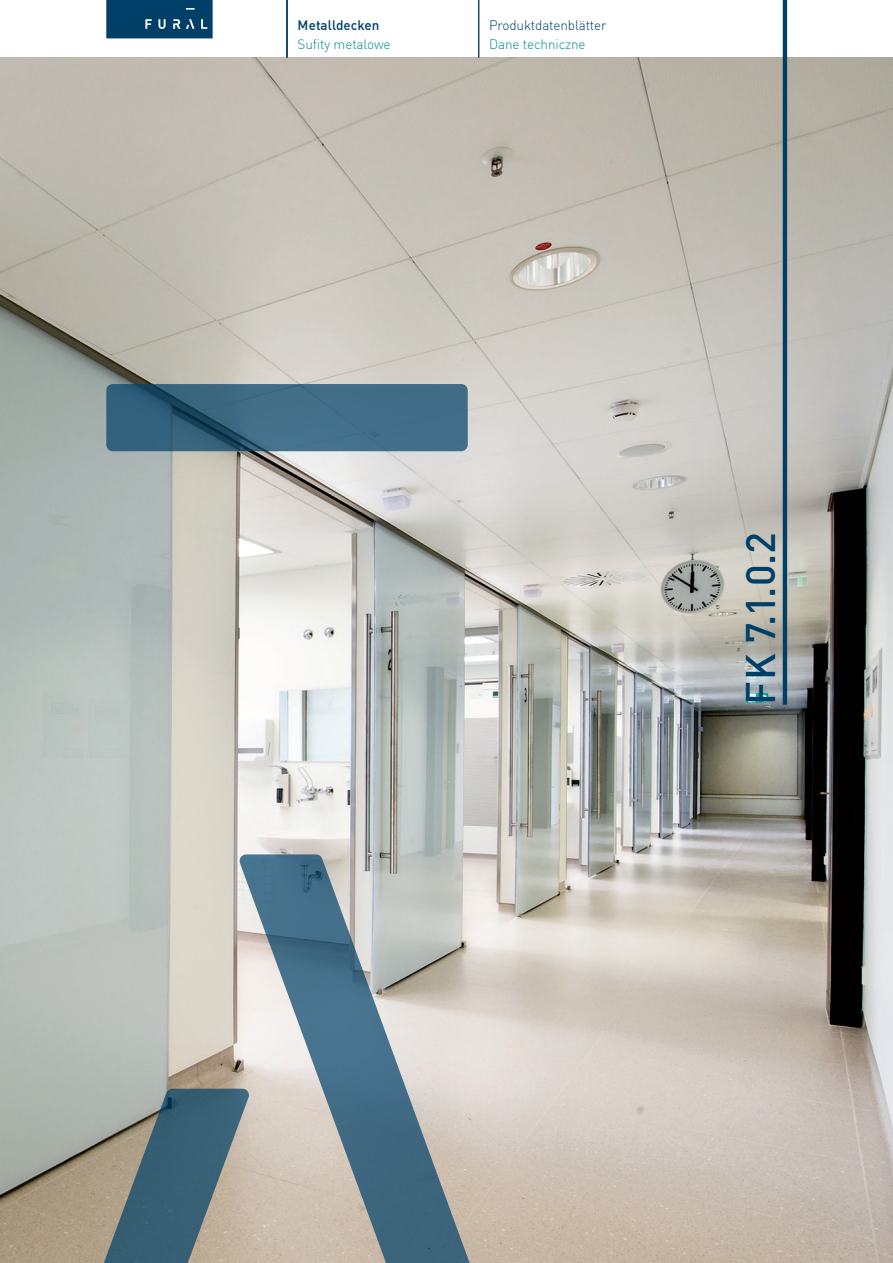
<style>
.page{position:relative;width:893px;height:1263px;background:#fff}
.page>*{position:absolute;margin:0;border:0;box-sizing:border-box;transform-origin:0 0}
.t1{font:500 40.5px "DIN Pro";color:#004068}
.t2{font:300 13.5px "DIN Pro";letter-spacing:-.01em;color:#008e90}
.t3{font:300 13.5px "DIN Pro";letter-spacing:-.01em;color:#004068}
.t4{font:500 13.5px "DIN Pro";letter-spacing:.005em;color:#004068}
</style>
<div class="page">
<svg style="left:106px;top:0;width:107px;height:38px;background:#0c496f"></svg>
<img style="left:0;top:58px;width:893px;height:1205px">
<hr style="left:783px;top:0;width:4px;height:705px;background:#004068">
<svg style="left:99px;top:1089px;width:139px;height:174px;background:#687b80"></svg>
<svg style="left:238px;top:854px;width:236px;height:409px;background:#9fa9ad"></svg>
<svg style="left:106px;top:384px;width:362px;height:67px;background:#3b6781"></svg>
<hr style="left:286px;top:0;width:2px;height:58px;background:#004068">
<hr style="left:478px;top:0;width:1px;height:58px;background:#004068">
<p class="t4" style="left:298px;top:14px;width:83px">Metalldecken</p>
<p class="t3" style="left:489px;top:14px;width:119px">Produktdatenblätter</p>
<p class="t2" style="left:298px;top:34px;width:94px">Sufity metalowe</p>
<p class="t2" style="left:489px;top:34px;width:98px">Dane techniczne</p>
<h1 class="t1" style="left:729px;top:704px;width:173px;rotate:-90deg">FK 7.1.0.2</h1>
</div>
